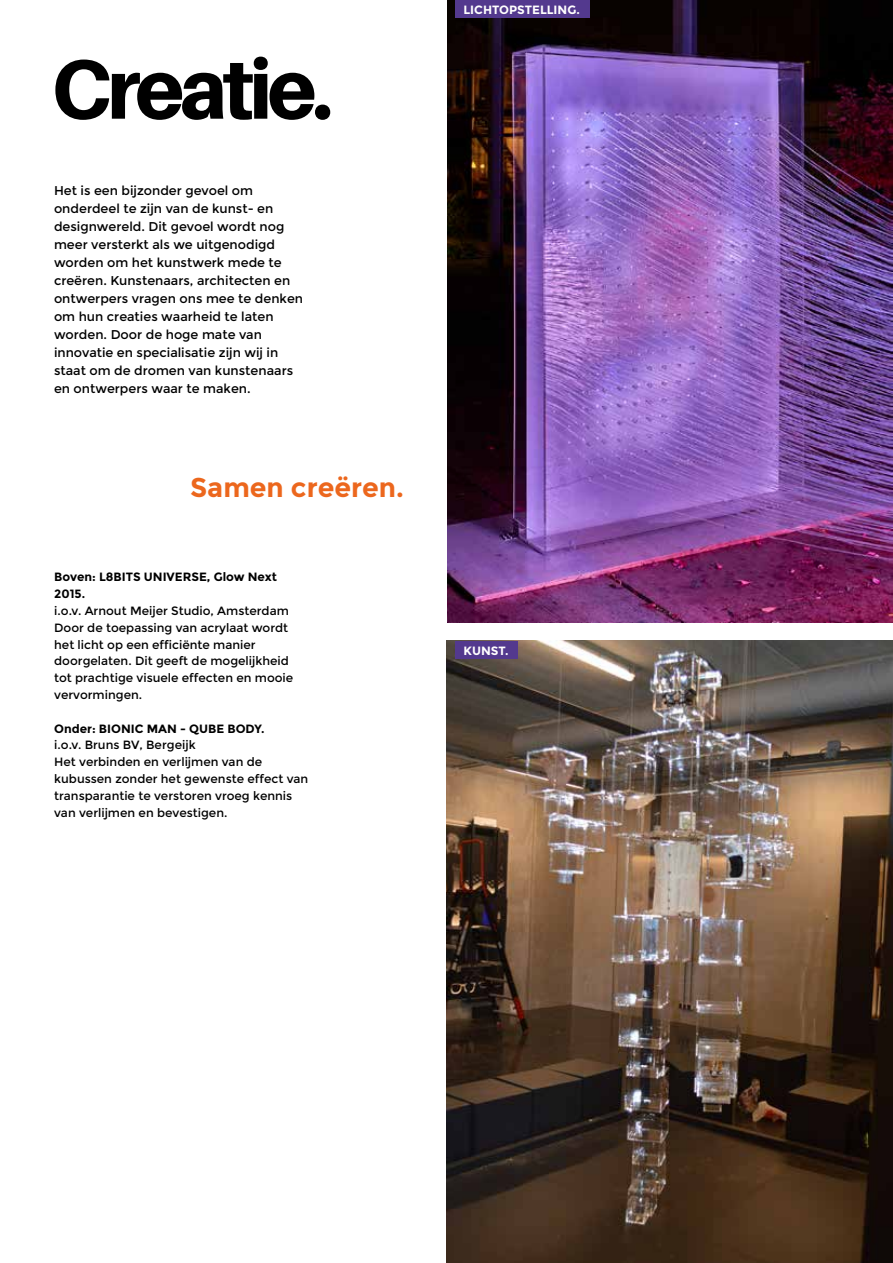
<style>
.page{position:relative;width:893px;height:1263px;background:#fff}
.page>*{position:absolute;margin:0;border:0;box-sizing:border-box;transform-origin:0 0}
.t1{font:800 84px "Aileron";letter-spacing:-.06em;color:#000}
.t2{font:700 27px "Montserrat";color:#ec671d}
.t3{font:12.75px/18px "Montserrat";color:#000}
.t4{font:12px/16.8px "Montserrat";color:#000}
.t5{font:700 12px/16.8px "Montserrat";color:#000}
.t6{font:700 12px "Montserrat";color:#fff}
</style>
<div class="page">
<img style="left:447px;top:0;width:445px;height:623px">
<img style="left:446px;top:640px;width:447px;height:623px">
<div style="left:455px;top:0;width:134px;height:17px;background:#53398e"></div>
<div style="left:455px;top:641px;width:63px;height:17px;background:#53398e"></div>
<h1 class="t1" style="left:51px;top:42px;width:284px">Creatie.</h1>
<p class="t3" style="left:54px;top:182px;width:251px">Het is een bijzonder gevoel om onderdeel te zijn van de kunst- en designwereld. Dit gevoel wordt nog meer versterkt als we uitgenodigd worden om het kunstwerk mede te creëren. Kunstenaars, architecten en ontwerpers vragen ons mee te denken om hun creaties waarheid te laten worden. Door de hoge mate van innovatie en specialisatie zijn wij in staat om de dromen van kunstenaars en ontwerpers waar te maken.</p>
<h2 class="t2" style="left:190px;top:471px;width:215px">Samen creëren.</h2>
<p class="t5" style="left:54px;top:569px;width:224px">Boven: L8BITS UNIVERSE, Glow Next<br>2015.</p>
<p class="t4" style="left:54px;top:602px;width:241px">i.o.v. Arnout Meijer Studio, Amsterdam Door de toepassing van acrylaat wordt het licht op een efficiënte manier doorgelaten. Dit geeft de mogelijkheid tot prachtige visuele effecten en mooie vervormingen.</p>
<p class="t5" style="left:54px;top:720px;width:212px">Onder: BIONIC MAN - QUBE BODY.</p>
<p class="t4" style="left:54px;top:737px;width:256px">i.o.v. Bruns BV, Bergeijk<br>Het verbinden en verlijmen van de kubussen zonder het gewenste effect van transparantie te verstoren vroeg kennis van verlijmen en bevestigen.</p>
<p class="t6" style="left:463px;top:3px;width:118px">LICHTOPSTELLING.</p>
<p class="t6" style="left:463px;top:644px;width:47px">KUNST.</p>
</div>
